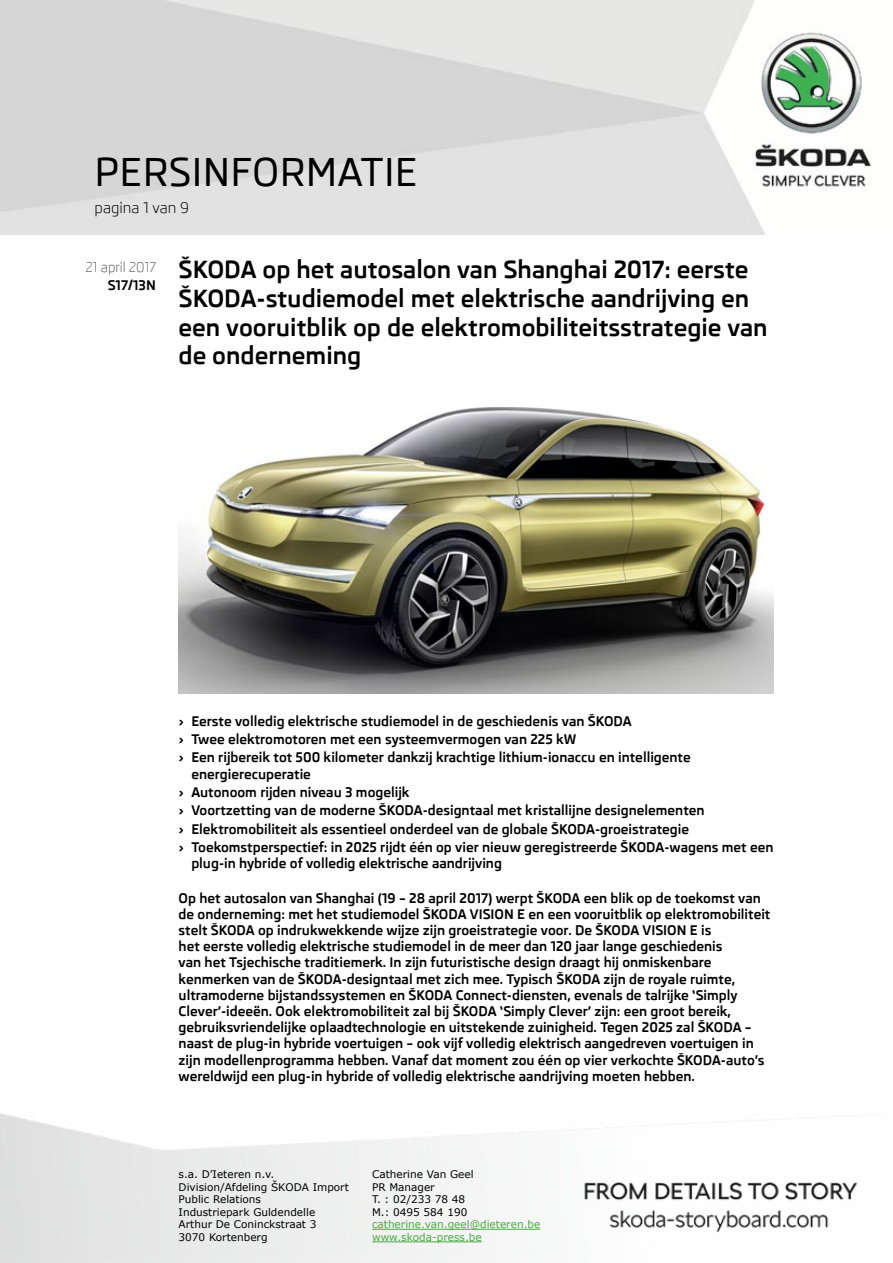
<style>
.page{position:relative;width:893px;height:1263px;background:#fff}
.page>*{position:absolute;margin:0;border:0;box-sizing:border-box;transform-origin:0 0}
.t1{font:500 39px "Skoda Pro";letter-spacing:.01em;color:#000}
.t2{font:700 24px/28.8px "Skoda Pro";color:#000}
.t3{font:15px "Skoda Pro";color:#000}
.t4{font:700 13.5px/16.2px "Skoda Pro";color:#000}
.t5{font:300 13.5px "Skoda Pro";color:#000}
.t6{font:10.5px/12.6px "Verdana";color:#000}
.t7{font:10.5px/12.6px "Verdana";color:#49a942}
</style>
<div class="page">
<img style="left:0;top:0;width:872px;height:235px">
<hr style="left:372px;top:1229px;width:168px;height:1px;background:#49a942">
<hr style="left:372px;top:1241px;width:110px;height:1px;background:#49a942">
<img style="left:576px;top:1171px;width:282px;height:65px">
<img style="left:179px;top:407px;width:595px;height:286px">
<h1 class="t1" style="left:95px;top:150px;width:325px">PERSINFORMATIE</h1>
<p class="t3" style="left:95px;top:199px;width:96px">pagina 1 van 9</p>
<p class="t5" style="left:86px;top:260px;width:71px">21 april 2017</p>
<p class="t4" style="left:108px;top:277px;width:50px">S17/13N</p>
<h2 class="t2" style="left:179px;top:255px;width:591px">ŠKODA op het autosalon van Shanghai 2017: eerste ŠKODA-studiemodel met elektrische aandrijving en een vooruitblik op de elektromobiliteitsstrategie van de onderneming</h2>
<p class="t4" style="left:179px;top:712px;width:514px;line-height:18.3px">› Eerste volledig elektrische studiemodel in de geschiedenis van ŠKODA<br>› Twee elektromotoren met een systeemvermogen van 225 kW<br>› Een rijbereik tot 500 kilometer dankzij krachtige lithium-ionaccu en intelligente</p>
<p class="t4" style="left:179px;top:765px;width:596px;line-height:18.3px;text-indent:13px">energierecuperatie<br>› Autonoom rijden niveau 3 mogelijk<br>› Voortzetting van de moderne ŠKODA-designtaal met kristallijne designelementen<br>› Elektromobiliteit als essentieel onderdeel van de globale ŠKODA-groeistrategie<br>› Toekomstperspectief: in 2025 rijdt één op vier nieuw geregistreerde ŠKODA-wagens met een</p>
<p class="t4" style="left:191px;top:855px;width:312px">plug-in hybride of volledig elektrische aandrijving</p>
<p class="t4" style="left:179px;top:890px;width:593px">Op het autosalon van Shanghai (19 – 28 april 2017) werpt ŠKODA een blik op de toekomst van de onderneming: met het studiemodel ŠKODA VISION E en een vooruitblik op elektromobiliteit stelt ŠKODA op indrukwekkende wijze zijn groeistrategie voor. De ŠKODA VISION E is<br>het eerste volledig elektrische studiemodel in de meer dan 120 jaar lange geschiedenis<br>van het Tsjechische traditiemerk. In zijn futuristische design draagt hij onmiskenbare kenmerken van de ŠKODA-designtaal met zich mee. Typisch ŠKODA zijn de royale ruimte, ultramoderne bijstandssystemen en ŠKODA Connect-diensten, evenals de talrijke ‘Simply Clever’-ideeën. Ook elektromobiliteit zal bij ŠKODA ‘Simply Clever’ zijn: een groot bereik, gebruiksvriendelijke oplaadtechnologie en uitstekende zuinigheid. Tegen 2025 zal ŠKODA – naast de plug-in hybride voertuigen – ook vijf volledig elektrisch aangedreven voertuigen in zijn modellenprogramma hebben. Vanaf dat moment zou één op vier verkochte ŠKODA-auto’s wereldwijd een plug-in hybride of volledig elektrische aandrijving moeten hebben.</p>
<p class="t6" style="left:179px;top:1168px;width:172px">s.a. D’Ieteren n.v.<br>Division/Afdeling ŠKODA Import<br>Public Relations<br>Industriepark Guldendelle<br>Arthur De Coninckstraat 3<br>3070 Kortenberg</p>
<p class="t6" style="left:372px;top:1168px;width:103px">Catherine Van Geel<br>PR Manager<br>T. : 02/233 78 48<br>M.: 0495 584 190</p>
<p class="t7" style="left:372px;top:1218px;width:170px">catherine.van.geel@dieteren.be www.skoda-press.be</p>
</div>
